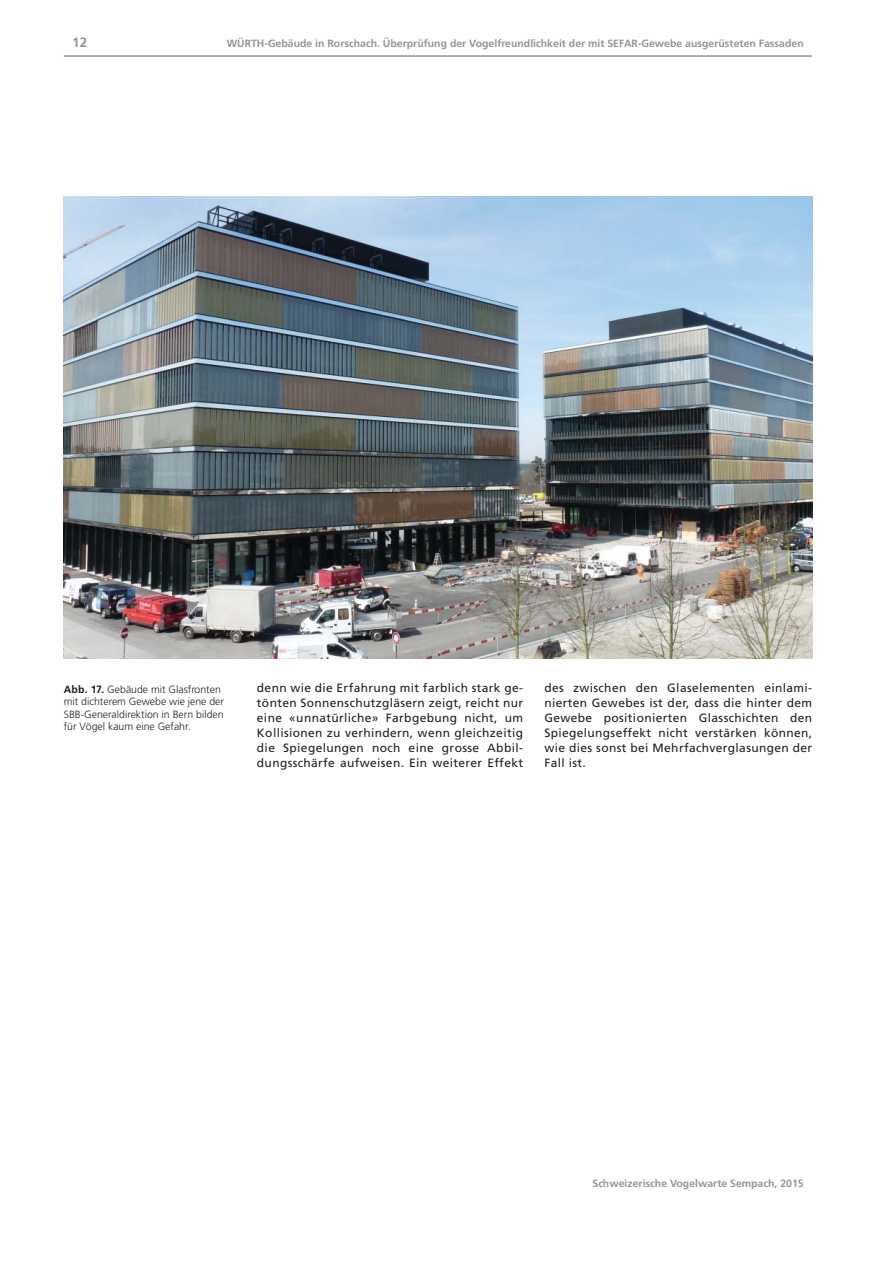
<style>
.page{position:relative;width:893px;height:1263px;background:#fff}
.page>*{position:absolute;margin:0;border:0;box-sizing:border-box;transform-origin:0 0}
.t1{font:700 13.5px "Frutiger";color:#939598}
.t2{font:12px/15px "Frutiger";letter-spacing:.03em;color:#231f20;text-align:justify}
.t3{font:700 10.5px "Frutiger";color:#939598}
.t4{font:300 10.5px/12.6px "Frutiger";color:#231f20}
.s1{font-weight:700}
</style>
<div class="page">
<hr style="left:64px;top:55px;width:748px;height:2px;background:#939598">
<img style="left:64px;top:197px;width:748px;height:462px">
<p class="t1" style="left:72px;top:37px;width:17px">12</p>
<p class="t3" style="left:227px;top:39px;width:578px">WÜRTH-Gebäude in Rorschach. Überprüfung der Vogelfreundlichkeit der mit SEFAR-Gewebe ausgerüsteten Fassaden</p>
<p class="t4" style="left:64px;top:683px;width:162px"><span class="s1">Abb. 17.</span> Gebäude mit Glasfronten mit dichterem Gewebe wie jene der<br>SBB-Generaldirektion in Bern bilden für Vögel kaum eine Gefahr.</p>
<p class="t2" style="left:257px;top:681px;width:268px">denn wie die Erfahrung mit farblich stark ge&shy;tönten Sonnenschutzgläsern zeigt, reicht nur eine «unnatürliche» Farbgebung nicht, um Kollisionen zu verhindern, wenn gleichzeitig die Spiegelungen noch eine grosse Abbil&shy;dungsschärfe aufweisen. Ein weiterer Effekt</p>
<p class="t2" style="left:544px;top:681px;width:269px">des zwischen den Glaselementen einlami&shy;nierten Gewebes ist der, dass die hinter dem Gewebe positionierten Glasschichten den Spiegelungseffekt nicht verstärken können, wie dies sonst bei Mehrfachverglasungen der Fall ist.</p>
<p class="t3" style="left:592px;top:1179px;width:213px">Schweizerische Vogelwarte Sempach, 2015</p>
</div>
